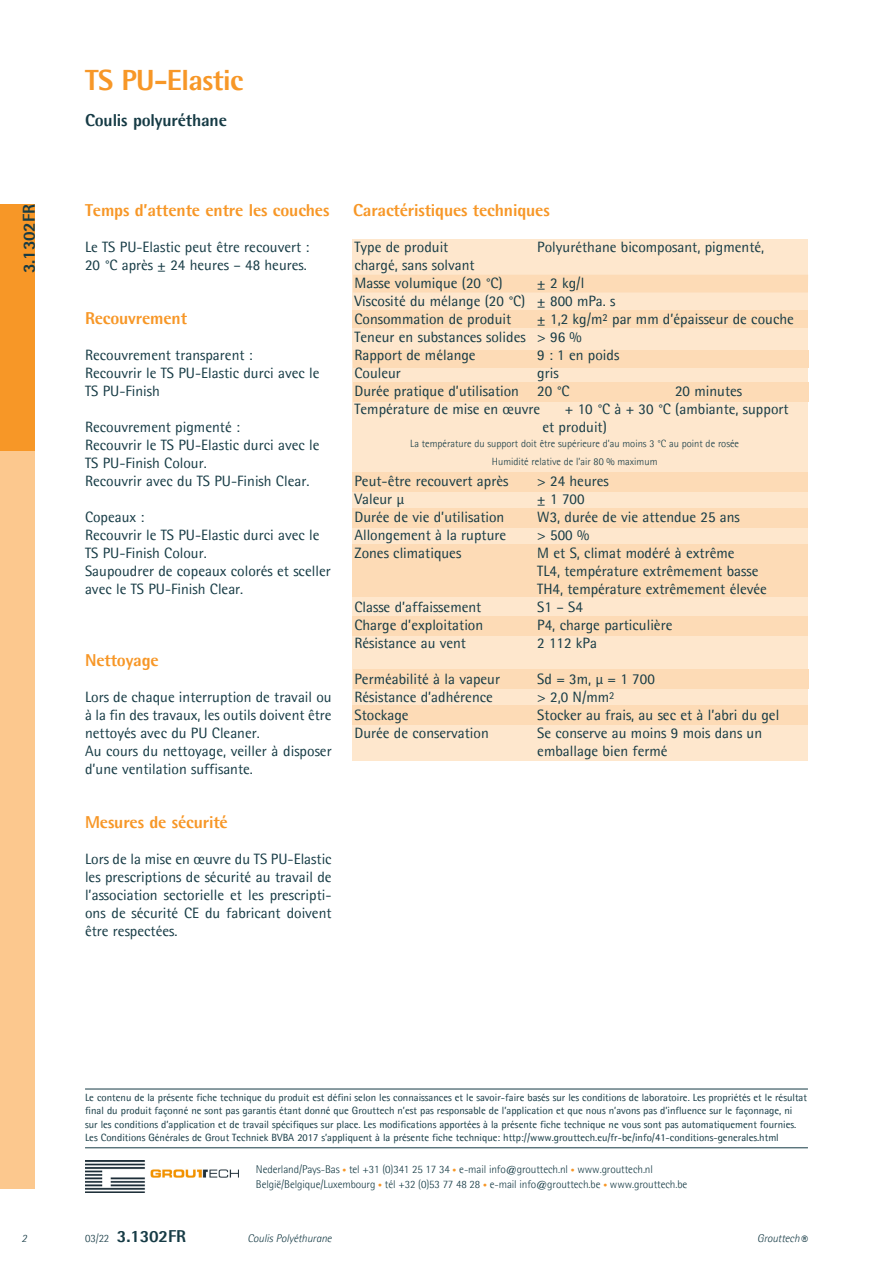
<style>
.page{position:relative;width:893px;height:1263px;background:#fff}
.page>*{position:absolute;margin:0;border:0;box-sizing:border-box;transform-origin:0 0}
.Productnaam{font:800 29.25px "Agfa Rotis Semisans";letter-spacing:-.02em;color:#f79727}
.Body_alinea{font:800 17.25px "Agfa Rotis Semisans";letter-spacing:-.01em;color:#f79727}
.Kopje{font:800 17.25px "Agfa Rotis Semisans";letter-spacing:-.01em;color:#f79727}
.Productomschrijving{font:800 17.25px "Agfa Rotis Semisans";letter-spacing:-.01em;color:#163b45}
.Productnummer{font:800 17.25px "Agfa Rotis Semisans";letter-spacing:-.01em;color:#163b45}
.Productnummer_zijbal{font:800 17.25px "Agfa Rotis Semisans";letter-spacing:-.01em;color:#163b45}
.Body_matrix_alinea_W{font:15px/18px "Agfa Rotis Semisans";color:#163b45}
.Body_alinea-2{font:15px/18px "Agfa Rotis Semisans";color:#163b45}
.Kopje-2{font:15px "Agfa Rotis Semisans";color:#163b45}
.t1{font:italic 300 13.5px "Agfa Rotis Semisans";color:#163b45}
.Adresregel{font:300 11.25px "Agfa Rotis Semisans";letter-spacing:-.01em;color:#163b45}
.Soort_product____Gro{font:italic 300 11.25px "Agfa Rotis Semisans";letter-spacing:-.01em;color:#163b45}
.Datum{font:300 11.25px "Agfa Rotis Semisans";color:#163b45}
.Datum_achterpag{font:italic 300 11.25px "Agfa Rotis Semisans";color:#163b45}
.Body_alinea-3{font:10.5px "Agfa Rotis Semisans";color:#163b45}
.Body_matrix_alinea_W-2{font:300 10.5px "Agfa Rotis Semisans";color:#163b45}
.s1{font-size:7.95px;color:#f79727}
</style>
<div class="page">
<div style="left:0;top:204px;width:34px;height:984px;background:#fcc88e"></div>
<div style="left:0;top:204px;width:34px;height:246px;background:#f79727"></div>
<div style="left:353px;top:239px;width:455px;height:522px;background:#fee7cd"></div>
<div style="left:353px;top:275px;width:455px;height:17px;background:#fddbb6"></div>
<div style="left:353px;top:350px;width:455px;height:18px;background:#fddbb6"></div>
<div style="left:353px;top:311px;width:455px;height:17px;background:#fddbb6"></div>
<div style="left:353px;top:382px;width:455px;height:20px;background:#fddbb6"></div>
<div style="left:353px;top:472px;width:455px;height:19px;background:#fddbb6"></div>
<div style="left:353px;top:508px;width:455px;height:19px;background:#fddbb6"></div>
<div style="left:353px;top:544px;width:455px;height:52px;background:#fddbb6"></div>
<div style="left:353px;top:616px;width:455px;height:19px;background:#fddbb6"></div>
<div style="left:353px;top:669px;width:455px;height:19px;background:#fddbb6"></div>
<div style="left:353px;top:705px;width:455px;height:19px;background:#fddbb6"></div>
<img style="left:86px;top:1160px;width:152px;height:33px">
<hr style="left:85px;top:1089px;width:723px;height:1px;background:#163b45">
<hr style="left:85px;top:1147px;width:723px;height:1px;background:#163b45">
<p class="Productnaam" style="left:85px;top:62px;width:160px">TS PU-Elastic</p>
<p class="Productomschrijving" style="left:85px;top:109px;width:144px">Coulis polyuréthane</p>
<p class="Productnummer_zijbal" style="left:18px;top:273px;width:71px;rotate:-90deg">3.1302FR</p>
<p class="Body_alinea" style="left:353px;top:199px;width:198px">Caractéristiques techniques</p>
<p class="Kopje" style="left:85px;top:199px;width:246px">Temps d’attente entre les couches</p>
<p class="Kopje-2" style="left:85px;top:238px;width:226px">Le TS PU-Elastic peut être recouvert :</p>
<p class="Kopje-2" style="left:85px;top:256px;width:223px">20 °C après ± 24 heures – 48 heures.</p>
<p class="Body_alinea" style="left:85px;top:307px;width:104px">Recouvrement</p>
<p class="Body_alinea-2" style="left:85px;top:346px;width:169px">Recouvrement transparent :</p>
<p class="Body_alinea-2" style="left:85px;top:364px;width:236px">Recouvrir le TS PU-Elastic durci avec le<br>TS PU-Finish</p>
<p class="Body_alinea-2" style="left:85px;top:418px;width:156px">Recouvrement pigmenté :</p>
<p class="Body_alinea-2" style="left:85px;top:436px;width:236px">Recouvrir le TS PU-Elastic durci avec le<br>TS PU-Finish Colour.</p>
<p class="Body_alinea-2" style="left:85px;top:472px;width:226px">Recouvrir avec du TS PU-Finish Clear.</p>
<p class="Body_alinea-2" style="left:85px;top:508px;width:61px">Copeaux :</p>
<p class="Body_alinea-2" style="left:85px;top:526px;width:236px">Recouvrir le TS PU-Elastic durci avec le<br>TS PU-Finish Colour.</p>
<p class="Body_alinea-2" style="left:85px;top:562px;width:247px">Saupoudrer de copeaux colorés et sceller avec le TS PU-Finish Clear.</p>
<p class="Body_matrix_alinea_W" style="left:354px;top:238px;width:95px">Type de produit</p>
<p class="Body_matrix_alinea_W" style="left:537px;top:238px;width:228px">Polyuréthane bicomposant, pigmenté,</p>
<p class="Body_matrix_alinea_W" style="left:354px;top:256px;width:122px">chargé, sans solvant</p>
<p class="Body_matrix_alinea_W" style="left:354px;top:274px;width:150px">Masse volumique (20 °C)</p>
<p class="Body_matrix_alinea_W" style="left:537px;top:274px;width:48px">± 2 kg/l</p>
<p class="Body_matrix_alinea_W" style="left:354px;top:292px;width:263px">Viscosité du mélange (20 °C) ± 800 mPa. s</p>
<p class="Body_matrix_alinea_W" style="left:354px;top:310px;width:158px">Consommation de produit</p>
<p class="Body_matrix_alinea_W" style="left:537px;top:310px;width:258px">± 1,2 kg/m² par mm d’épaisseur de couche</p>
<p class="Body_matrix_alinea_W" style="left:354px;top:328px;width:229px">Teneur en substances solides &gt; 96 %</p>
<p class="Body_matrix_alinea_W" style="left:354px;top:346px;width:123px">Rapport de mélange</p>
<p class="Body_matrix_alinea_W" style="left:537px;top:346px;width:84px">9 : 1 en poids</p>
<p class="Body_matrix_alinea_W" style="left:354px;top:364px;width:48px">Couleur</p>
<p class="Body_matrix_alinea_W" style="left:537px;top:364px;width:23px">gris</p>
<p class="Body_matrix_alinea_W" style="left:354px;top:382px;width:217px">Durée pratique d’utilisation 20 °C</p>
<p class="Body_matrix_alinea_W" style="left:675px;top:382px;width:69px">20 minutes</p>
<p class="Body_matrix_alinea_W" style="left:354px;top:400px;width:187px">Température de mise en œuvre</p>
<p class="Body_matrix_alinea_W" style="left:542px;top:400px;width:248px;text-indent:22px">+ 10 °C à + 30 °C (ambiante, support et produit)</p>
<p class="Body_matrix_alinea_W-2" style="left:410px;top:437px;width:330px">La température du support doit être supérieure d’au moins 3 °C au point de rosée</p>
<p class="Body_matrix_alinea_W-2" style="left:492px;top:455px;width:167px">Humidité relative de l’air 80 % maximum</p>
<p class="Body_matrix_alinea_W" style="left:354px;top:472px;width:155px">Peut-être recouvert après</p>
<p class="Body_matrix_alinea_W" style="left:537px;top:472px;width:73px">&gt; 24 heures</p>
<p class="Body_matrix_alinea_W" style="left:354px;top:490px;width:51px">Valeur µ</p>
<p class="Body_matrix_alinea_W" style="left:537px;top:490px;width:49px">± 1 700</p>
<p class="Body_matrix_alinea_W" style="left:354px;top:508px;width:151px">Durée de vie d’utilisation</p>
<p class="Body_matrix_alinea_W" style="left:537px;top:508px;width:204px">W3, durée de vie attendue 25 ans</p>
<p class="Body_matrix_alinea_W" style="left:354px;top:526px;width:153px">Allongement à la rupture</p>
<p class="Body_matrix_alinea_W" style="left:537px;top:526px;width:53px">&gt; 500 %</p>
<p class="Body_matrix_alinea_W" style="left:354px;top:544px;width:108px">Zones climatiques</p>
<p class="Body_matrix_alinea_W" style="left:537px;top:544px;width:199px">M et S, climat modéré à extrême</p>
<p class="Body_matrix_alinea_W" style="left:537px;top:562px;width:223px">TL4, température extrêmement basse</p>
<p class="Body_matrix_alinea_W" style="left:537px;top:580px;width:231px">TH4, température extrêmement élevée</p>
<p class="Body_matrix_alinea_W" style="left:354px;top:598px;width:128px">Classe d’affaissement</p>
<p class="Body_matrix_alinea_W" style="left:537px;top:598px;width:47px">S1 – S4</p>
<p class="Body_matrix_alinea_W" style="left:354px;top:616px;width:130px">Charge d’exploitation</p>
<p class="Body_matrix_alinea_W" style="left:537px;top:616px;width:137px">P4, charge particulière</p>
<p class="Body_matrix_alinea_W" style="left:354px;top:634px;width:113px">Résistance au vent</p>
<p class="Body_matrix_alinea_W" style="left:537px;top:634px;width:61px">2 112 kPa</p>
<p class="Body_matrix_alinea_W" style="left:354px;top:670px;width:147px">Perméabilité à la vapeur</p>
<p class="Body_matrix_alinea_W" style="left:537px;top:670px;width:119px">Sd = 3m, µ = 1 700</p>
<p class="Body_matrix_alinea_W" style="left:354px;top:688px;width:140px">Résistance d’adhérence</p>
<p class="Body_matrix_alinea_W" style="left:537px;top:688px;width:79px">&gt; 2,0 N/mm<sup>2</sup></p>
<p class="Body_matrix_alinea_W" style="left:354px;top:706px;width:56px">Stockage</p>
<p class="Body_matrix_alinea_W" style="left:537px;top:706px;width:243px">Stocker au frais, au sec et à l’abri du gel</p>
<p class="Body_matrix_alinea_W" style="left:354px;top:724px;width:136px">Durée de conservation</p>
<p class="Body_matrix_alinea_W" style="left:537px;top:724px;width:226px">Se conserve au moins 9 mois dans un emballage bien fermé</p>
<p class="Body_alinea" style="left:85px;top:649px;width:75px">Nettoyage</p>
<p class="Body_alinea-2" style="left:85px;top:688px;width:248px;text-align:justify">Lors de chaque interruption de travail ou à la fin des travaux, les outils doivent être nettoyés avec du PU Cleaner.</p>
<p class="Body_alinea-2" style="left:85px;top:742px;width:248px">Au cours du nettoyage, veiller à disposer d’une ventilation suffisante.</p>
<p class="Body_alinea" style="left:85px;top:811px;width:144px">Mesures de sécurité</p>
<p class="Body_alinea-2" style="left:85px;top:850px;width:248px;text-align:justify">Lors de la mise en œuvre du TS PU-Elastic les prescriptions de sécurité au travail de l’association sectorielle et les prescripti&shy;ons de sécurité CE du fabricant doivent être respectées.</p>
<p class="Body_alinea-3" style="left:85px;top:1091px;width:724px">Le contenu de la présente fiche technique du produit est défini selon les connaissances et le savoir-faire basés sur les conditions de laboratoire. Les propriétés et le résultat</p>
<p class="Body_alinea-3" style="left:85px;top:1105px;width:709px">final du produit façonné ne sont pas garantis étant donné que Grouttech n’est pas responsable de l’application et que nous n’avons pas d’influence sur le façonnage, ni</p>
<p class="Body_alinea-3" style="left:85px;top:1118px;width:713px">sur les conditions d’application et de travail spécifiques sur place. Les modifications apportées à la présente fiche technique ne vous sont pas automatiquement fournies.</p>
<p class="Body_alinea-3" style="left:85px;top:1132px;width:695px">Les Conditions Générales de Grout Techniek BVBA 2017 s’appliquent à la présente fiche technique: http://www.grouttech.eu/fr-be/info/41-conditions-generales.html</p>
<p class="Datum_achterpag" style="left:21px;top:1232px;width:7px">2</p>
<p class="Adresregel" style="left:256px;top:1163px;width:398px">Nederland/Pays-Bas <span class="s1">•</span> tel +31 (0)341 25 17 34 <span class="s1">•</span> e-mail info@grouttech.nl <span class="s1">•</span> www.grouttech.nl</p>
<p class="Adresregel" style="left:256px;top:1178px;width:433px">België/Belgique/Luxembourg <span class="s1">•</span> tél +32 (0)53 77 48 28 <span class="s1">•</span> e-mail info@grouttech.be <span class="s1">•</span> www.grouttech.be</p>
<p class="Datum" style="left:85px;top:1232px;width:26px">03/22</p>
<p class="Productnummer" style="left:117px;top:1225px;width:71px">3.1302FR</p>
<p class="Soort_product____Gro" style="left:248px;top:1232px;width:86px">Coulis Polyéthurane</p>
<p class="Soort_product____Gro" style="left:757px;top:1232px;width:44px">Grouttech</p>
<p class="t1" style="left:800px;top:1233px;width:8px">®</p>
</div>
